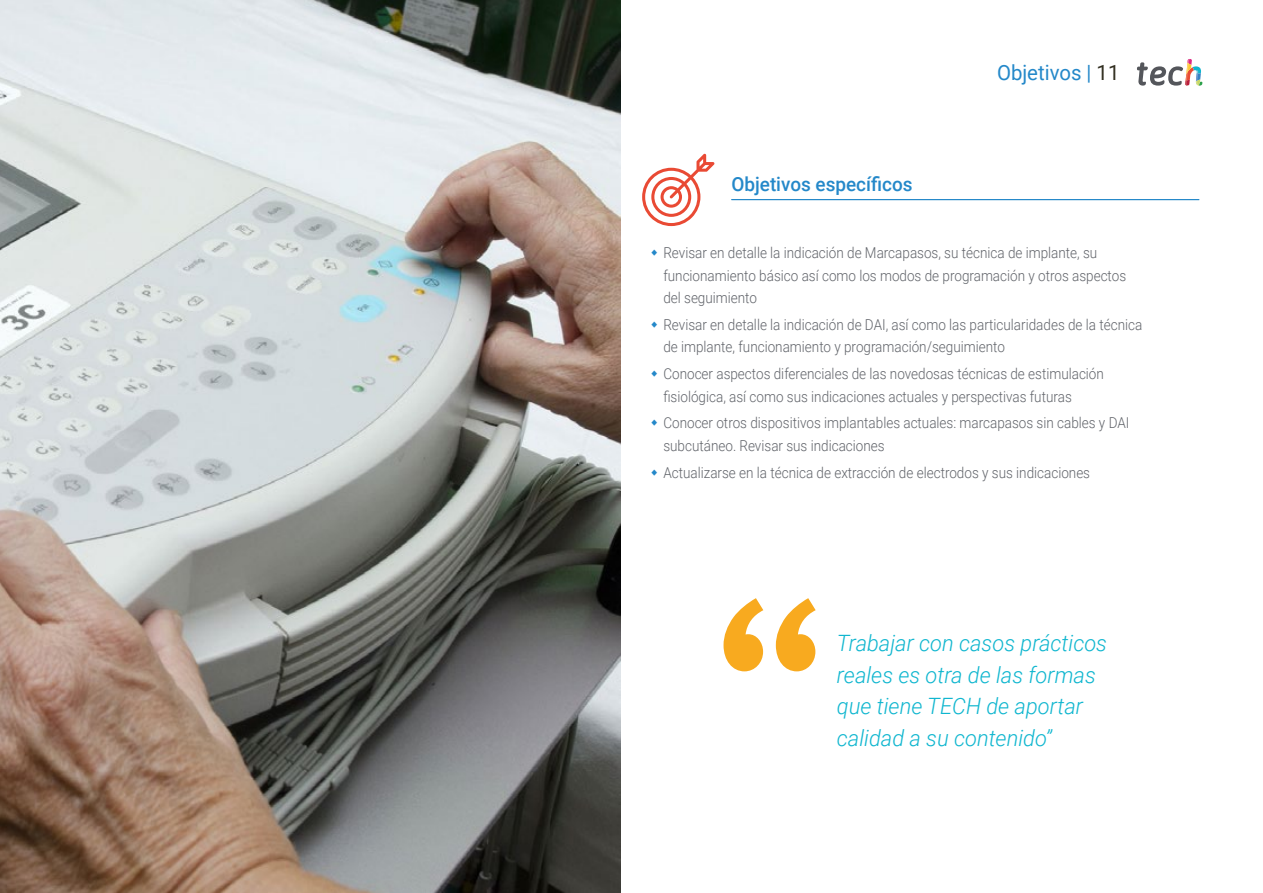
<style>
.page{position:relative;width:1263px;height:893px;background:#fff}
.page>*{position:absolute;margin:0;border:0;box-sizing:border-box;transform-origin:0 0}
.t1{font:italic 300 22.5px/31.5px "Roboto";color:#0fb6cf}
.t2{font:21px "Roboto";color:#2488c9}
.t3{font:500 19.5px "Roboto";color:#2488c9}
.t4{font:300 15px/22.5px "Roboto";color:#61646a;scale:.9 1}
.s1{color:#312e20}
</style>
<div class="page">
<img style="left:0;top:0;width:621px;height:893px">
<svg style="left:1137px;top:59px;width:65px;height:27px"></svg>
<svg style="left:723px;top:598px;width:93px;height:73px"></svg>
<svg style="left:642px;top:154px;width:72px;height:72px"></svg>
<hr style="left:731px;top:199px;width:468px;height:1px;background:#2488c9">
<h3 class="t3" style="left:731px;top:171px;width:183px">Objetivos específicos</h3>
<h2 class="t2" style="left:997px;top:57px;width:124px">Objetivos | <span class="s1">11</span></h2>
<p class="t4" style="left:663px;top:241px;width:516px">Revisar en detalle la indicación de Marcapasos, su técnica de implante, su funcionamiento básico así como los modos de programación y otros aspectos del seguimiento</p>
<p class="t4" style="left:663px;top:313px;width:534px">Revisar en detalle la indicación de DAI, así como las particularidades de la técnica de implante, funcionamiento y programación/seguimiento</p>
<p class="t4" style="left:663px;top:362px;width:491px">Conocer aspectos diferenciales de las novedosas técnicas de estimulación fisiológica, así como sus indicaciones actuales y perspectivas futuras</p>
<p class="t4" style="left:663px;top:411px;width:519px">Conocer otros dispositivos implantables actuales: marcapasos sin cables y DAI subcutáneo. Revisar sus indicaciones</p>
<p class="t4" style="left:663px;top:461px;width:476px">Actualizarse en la técnica de extracción de electrodos y sus indicaciones</p>
<h1 class="t1" style="left:837px;top:627px;width:272px">Trabajar con casos prácticos reales es otra de las formas que tiene TECH de aportar calidad a su contenido”</h1>
</div>
